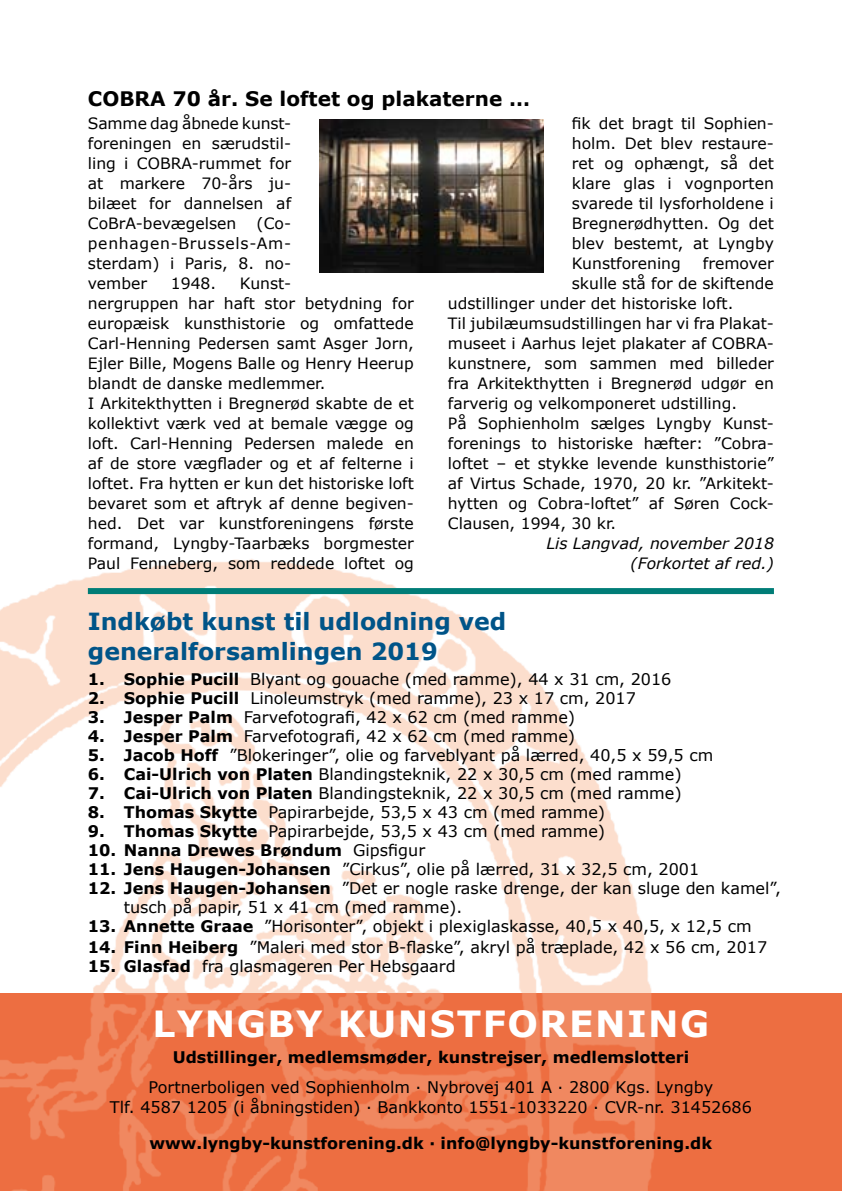
<style>
.page{position:relative;width:842px;height:1191px;background:#fff}
.page>*{position:absolute;margin:0;border:0;box-sizing:border-box;transform-origin:0 0}
.t1{font:700 36px "Verdana";letter-spacing:.04em;color:#fff}
.t2{font:700 23.6px/30px "Verdana";color:#005488}
.t3{font:700 20px "Verdana";color:#000}
.t4{font:16px/20px "Verdana";color:#000;text-align:center}
.t5{font:700 16px "Verdana";color:#000}
.t6{font:15.6px/20px "Verdana";color:#000;text-align:justify}
.t7{font:italic 15.6px/20px "Verdana";color:#000;text-align:right}
.s1{font-weight:700}
.s2{font-weight:400}
</style>
<div class="page">
<img style="left:0;top:559px;width:687px;height:434px">
<div style="left:0;top:993px;width:842px;height:198px;background:#ed6e41"></div>
<img style="left:0;top:993px;width:655px;height:198px">
<div style="left:88px;top:588px;width:686px;height:6px;background:#007d77"></div>
<img style="left:319px;top:119px;width:225px;height:153px">
<p class="t3" style="left:88px;top:86px;width:444px">COBRA 70 år. Se loftet og plakaterne …</p>
<p class="t6" style="left:88px;top:113px;width:205px">Samme dag åbnede kunst&shy;foreningen en særudstil&shy;ling i COBRA-rummet for at markere 70-års ju&shy;bilæet for dannelsen af CoBrA-bevægelsen</p>
<p class="t6" style="left:88px;top:213px;width:205px;text-indent:169px">(Co&shy;penhagen-Brussels-Am&shy;sterdam) i Paris, 8. no&shy;vember</p>
<p class="t6" style="left:171px;top:273px;width:47px">1948.</p>
<p class="t6" style="left:88px;top:273px;width:328px;text-align:left;text-indent:152px">Kunst-<br>nergruppen har haft stor betydning for europæisk kunsthistorie og omfattede Carl-Henning Pedersen samt Asger Jorn, Ejler Bille, Mogens Balle og Henry Heerup blandt de danske medlemmer.<br>I Arkitekthytten i Bregnerød skabte de et kollektivt værk ved at bemale vægge og loft. Carl-Henning Pedersen malede en af de store vægflader og et af felterne i loftet. Fra hytten er kun det historiske loft bevaret som et aftryk af denne begiven&shy;hed. Det var kunstforeningens første formand, Lyngby-Taarbæks borgmester Paul Fenneberg, som reddede loftet og</p>
<p class="t6" style="left:572px;top:113px;width:204px">fik det bragt til Sophien&shy;holm. Det blev restaure&shy;ret og ophængt, så det klare glas i vognporten svarede til lysforholdene i Bregnerødhytten. Og det blev bestemt, at Lyngby Kunstforening</p>
<p class="t6" style="left:703px;top:253px;width:73px">fremover</p>
<p class="t6" style="left:572px;top:273px;width:204px">skulle stå for de skiftende</p>
<p class="t6" style="left:448px;top:293px;width:287px">udstillinger under det historiske loft.</p>
<p class="t6" style="left:448px;top:313px;width:327px">Til jubilæumsudstillingen har vi fra Plakat-</p>
<p class="t6" style="left:448px;top:333px;width:327px">museet i Aarhus lejet plakater af COBRA-</p>
<p class="t6" style="left:448px;top:353px;width:328px">kunstnere, som sammen med billeder</p>
<p class="t6" style="left:448px;top:373px;width:328px">fra Arkitekthytten i Bregnerød udgør en</p>
<p class="t6" style="left:448px;top:393px;width:291px">farverig og velkomponeret udstilling.</p>
<p class="t6" style="left:448px;top:413px;width:327px">På Sophienholm sælges Lyngby Kunst-</p>
<p class="t6" style="left:448px;top:433px;width:327px">forenings to historiske hæfter: ”Cobra-</p>
<p class="t6" style="left:448px;top:453px;width:327px">loftet – et stykke levende kunsthistorie”</p>
<p class="t6" style="left:448px;top:473px;width:328px">af Virtus Schade, 1970, 20 kr. ”Arkitekt-</p>
<p class="t6" style="left:448px;top:493px;width:327px">hytten og Cobra-loftet” af Søren Cock-</p>
<p class="t6" style="left:448px;top:513px;width:170px">Clausen, 1994, 30 kr.</p>
<p class="t7" style="left:546px;top:533px;width:229px">Lis Langvad, november 2018 (Forkortet af red.)</p>
<h2 class="t2" style="left:88px;top:606px;width:420px">Indkøbt kunst til udlodning ved generalforsamlingen 2019</h2>
<p class="t4" style="left:88px;top:669px;width:585px"><span class="s1">1. Sophie Pucill</span> Blyant og gouache (med ramme), 44 x 31 cm, 2016</p>
<p class="t4" style="left:88px;top:688px;width:549px"><span class="s1">2. Sophie Pucill</span> Linoleumstryk (med ramme), 23 x 17 cm, 2017</p>
<p class="t4" style="left:88px;top:707px;width:489px"><span class="s1">3. Jesper Palm</span> Farvefotografi, 42 x 62 cm (med ramme)</p>
<p class="t4" style="left:88px;top:726px;width:489px"><span class="s1">4. Jesper Palm</span> Farvefotografi, 42 x 62 cm (med ramme)</p>
<p class="t4" style="left:88px;top:745px;width:627px"><span class="s1">5. Jacob Hoff</span> ”Blokeringer”, olie og farveblyant på lærred, 40,5 x 59,5 cm</p>
<p class="t4" style="left:88px;top:764px;width:595px"><span class="s1">6. Cai-Ulrich von Platen</span> Blandingsteknik, 22 x 30,5 cm (med ramme)</p>
<p class="t4" style="left:88px;top:783px;width:595px"><span class="s1">7. Cai-Ulrich von Platen</span> Blandingsteknik, 22 x 30,5 cm (med ramme)</p>
<p class="t4" style="left:88px;top:802px;width:519px"><span class="s1">8. Thomas Skytte</span> Papirarbejde, 53,5 x 43 cm (med ramme)</p>
<p class="t4" style="left:88px;top:821px;width:519px"><span class="s1">9. Thomas Skytte</span> Papirarbejde, 53,5 x 43 cm (med ramme)</p>
<p class="t5" style="left:88px;top:839px;width:339px">10. Nanna Drewes Brøndum <span class="s2">Gipsfigur</span></p>
<p class="t4" style="left:88px;top:859px;width:613px"><span class="s1">11. Jens Haugen-Johansen</span> ”Cirkus”, olie på lærred, 31 x 32,5 cm, 2001</p>
<p class="t4" style="left:124px;top:878px;width:658px;line-height:19px;text-align:left;text-indent:-36px"><span class="s1">12. Jens Haugen-Johansen</span> ”Det er nogle raske drenge, der kan sluge den kamel”, tusch på papir, 51 x 41 cm (med ramme).</p>
<p class="t4" style="left:88px;top:916px;width:665px"><span class="s1">13. Annette Graae</span> ”Horisonter”, objekt i plexiglaskasse, 40,5 x 40,5, x 12,5 cm</p>
<p class="t4" style="left:88px;top:937px;width:681px"><span class="s1">14. Finn Heiberg</span> ”Maleri med stor B-flaske”, akryl på træplade, 42 x 56 cm, 2017</p>
<p class="t4" style="left:88px;top:956px;width:369px"><span class="s1">15. Glasfad</span> fra glasmageren Per Hebsgaard</p>
<h1 class="t1" style="left:152px;top:1000px;width:558px">LYNGBY KUNSTFORENING</h1>
<p class="t5" style="left:173px;top:1046px;width:518px">Udstillinger, medlemsmøder, kunstrejser, medlemslotteri</p>
<p class="t4" style="left:110px;top:1077px;width:643px">Portnerboligen ved Sophienholm · Nybrovej 401 A · 2800 Kgs. Lyngby<br>Tlf. 4587 1205 (i åbningstiden) · Bankkonto 1551-1033220 · CVR-nr. 31452686</p>
<p class="t5" style="left:150px;top:1132px;width:564px">www.lyngby-kunstforening.dk · info@lyngby-kunstforening.dk</p>
</div>
